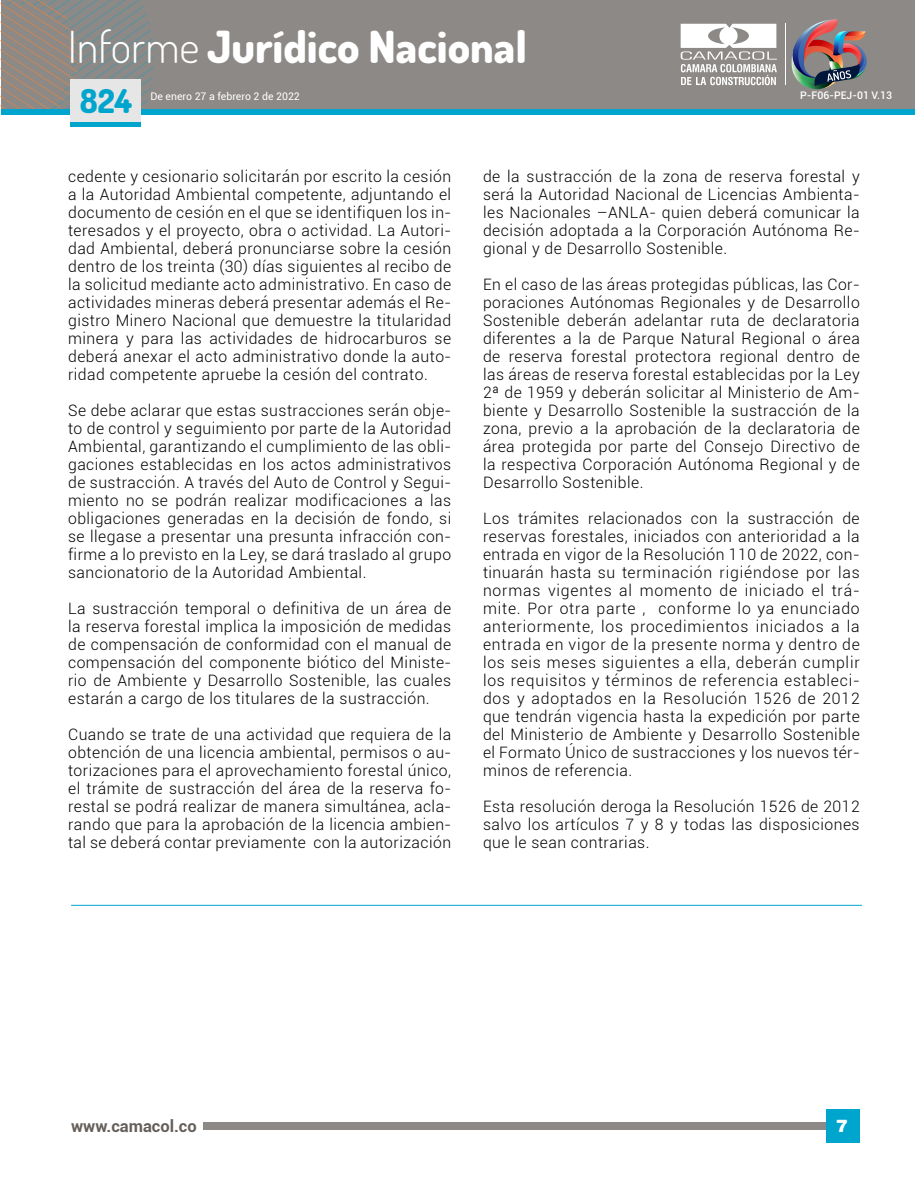
<style>
.page{position:relative;width:915px;height:1191px;background:#fff}
.page>*{position:absolute;margin:0;border:0;box-sizing:border-box;transform-origin:0 0}
.t1{font:800 44.25px "Dosis";color:#fff}
.t2{font:800 33px "Dosis";color:#00a5ce}
.t3{font:900 19.5px "Roboto";color:#fff}
.t4{font:900 19.5px "Helvetica";color:#fff}
.t5{font:700 16.5px "Roboto";color:#66605c}
.t6{font:300 15.75px/18px "Roboto";letter-spacing:.03em;color:#000;text-align:justify}
.t7{font:10.5px "Roboto";color:#fff}
.t8{font:500 10.5px "Roboto";color:#fff}
.s1{font-weight:300}
</style>
<div class="page">
<div style="left:203px;top:1122px;width:655px;height:7px;background:#8c8986"></div>
<div style="left:825px;top:1109px;width:33px;height:34px;background:#00a5ce"></div>
<div style="left:1px;top:0;width:913px;height:108px;background:#8c8986"></div>
<div style="left:1px;top:109px;width:913px;height:5px;background:#00a5ce"></div>
<svg style="left:1px;top:0;width:158px;height:109px"></svg>
<div style="left:70px;top:122px;width:70px;height:5px;background:#00a5ce"></div>
<div style="left:70px;top:79px;width:70px;height:43px;background:#e7e6e6"></div>
<img style="left:791px;top:19px;width:75px;height:70px">
<svg style="left:680px;top:24px;width:96px;height:61px"></svg>
<hr style="left:785px;top:24px;width:1px;height:61px;background:#fff">
<hr style="left:71px;top:905px;width:790px;height:1px;background:#00a5ce">
<h1 class="t1" style="left:68px;top:18px;width:460px"><span class="s1">Informe</span> Jurídico Nacional</h1>
<h2 class="t2" style="left:80px;top:80px;width:53px">824</h2>
<p class="t7" style="left:150px;top:89px;width:151px">De enero 27 a febrero 2 de 2022</p>
<p class="t8" style="left:800px;top:87px;width:93px">P-F06-PEJ-01 V.13</p>
<p class="t6" style="left:68px;top:167px;width:384px">cedente y cesionario solicitarán por escrito la cesión a la Autoridad Ambiental competente, adjuntando el documento de cesión en el que se identifiquen los in&shy;teresados y el proyecto, obra o actividad. La Autori&shy;dad Ambiental, deberá pronunciarse sobre la cesión dentro de los treinta (30) días siguientes al recibo de la solicitud mediante acto administrativo. En caso de actividades mineras deberá presentar además el Re&shy;gistro Minero Nacional que demuestre la titularidad minera y para las actividades de hidrocarburos se deberá anexar el acto administrativo donde la auto&shy;ridad competente apruebe la cesión del contrato.</p>
<p class="t6" style="left:68px;top:401px;width:384px">Se debe aclarar que estas sustracciones serán obje&shy;to de control y seguimiento por parte de la Autoridad Ambiental, garantizando el cumplimiento de las obli&shy;gaciones establecidas en los actos administrativos de sustracción. A través del Auto de Control y Segui&shy;miento no se podrán realizar modificaciones a las obligaciones generadas en la decisión de fondo, si se llegase a presentar una presunta infracción con&shy;firme a lo previsto en la Ley, se dará traslado al grupo sancionatorio de la Autoridad Ambiental.</p>
<p class="t6" style="left:68px;top:599px;width:384px">La sustracción temporal o definitiva de un área de la reserva forestal implica la imposición de medidas de compensación de conformidad con el manual de compensación del componente biótico del Ministe&shy;rio de Ambiente y Desarrollo Sostenible, las cuales estarán a cargo de los titulares de la sustracción.</p>
<p class="t6" style="left:68px;top:725px;width:384px">Cuando se trate de una actividad que requiera de la obtención de una licencia ambiental, permisos o au&shy;torizaciones para el aprovechamiento forestal único, el trámite de sustracción del área de la reserva fo&shy;restal se podrá realizar de manera simultánea, acla&shy;rando que para la aprobación de la licencia ambien&shy;tal se deberá contar previamente con la autorización</p>
<p class="t6" style="left:483px;top:167px;width:378px">de la sustracción de la zona de reserva forestal y será la Autoridad Nacional de Licencias Ambienta&shy;les Nacionales –ANLA- quien deberá comunicar la decisión adoptada a la Corporación Autónoma Re&shy;gional y de Desarrollo Sostenible.</p>
<p class="t6" style="left:483px;top:275px;width:378px">En el caso de las áreas protegidas públicas, las Cor&shy;poraciones Autónomas Regionales y de Desarrollo Sostenible deberán adelantar ruta de declaratoria diferentes a la de Parque Natural Regional o área de reserva forestal protectora regional dentro de las áreas de reserva forestal establecidas por la Ley 2ª de 1959 y deberán solicitar al Ministerio de Am&shy;biente y Desarrollo Sostenible la sustracción de la zona, previo a la aprobación de la declaratoria de área protegida por parte del Consejo Directivo de la respectiva Corporación Autónoma Regional y de Desarrollo Sostenible.</p>
<p class="t6" style="left:483px;top:509px;width:378px">Los trámites relacionados con la sustracción de reservas forestales, iniciados con anterioridad a la entrada en vigor de la Resolución 110 de 2022, con&shy;tinuarán hasta su terminación rigiéndose por las normas vigentes al momento de iniciado el trá&shy;mite. Por otra parte , conforme lo ya enunciado anteriormente, los procedimientos iniciados a la entrada en vigor de la presente norma y dentro de los seis meses siguientes a ella, deberán cumplir los requisitos y términos de referencia estableci&shy;dos y adoptados en la Resolución 1526 de 2012 que tendrán vigencia hasta la expedición por parte del Ministerio de Ambiente y Desarrollo Sostenible el Formato Único de sustracciones y los nuevos tér&shy;minos de referencia.</p>
<p class="t6" style="left:483px;top:797px;width:378px">Esta resolución deroga la Resolución 1526 de 2012 salvo los artículos 7 y 8 y todas las disposiciones que le sean contrarias.</p>
<p class="t5" style="left:71px;top:1114px;width:127px">www.camacol.co</p>
<p class="t3" style="left:836px;top:1114px;width:13px">1</p>
<p class="t4" style="left:836px;top:1118px;width:13px">7</p>
</div>
